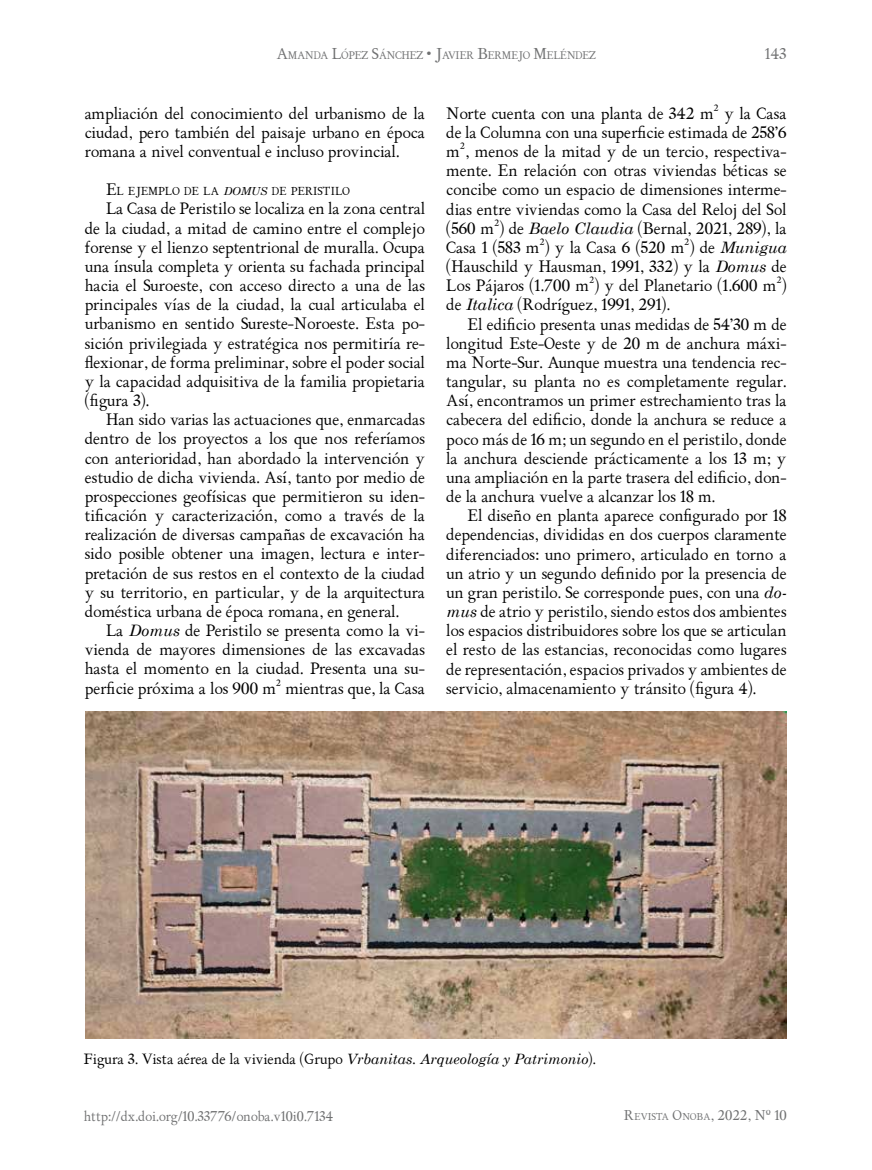
<style>
.page{position:relative;width:872px;height:1170px;background:#fff}
.page>*{position:absolute;margin:0;border:0;box-sizing:border-box;transform-origin:0 0}
.t1{font:15.75px/19.2px "ALPHABETUM Unicode";color:#000;text-align:justify}
.t2{font:15px "ALPHABETUM Unicode";color:#707172}
.t3{font:14.25px "ALPHABETUM Unicode";color:#000}
.t4{font:13.5px "ALPHABETUM Unicode";color:#707172}
.t5{font:10.95px "ALPHABETUM Unicode";color:#000}
.t6{font:10.5px "ALPHABETUM Unicode";letter-spacing:-.03em;color:#707172}
.t7{font:9.45px "ALPHABETUM Unicode";color:#707172}
.s1{font-size:15px}
.s2{font-size:15.75px}
.s3{font-style:italic}
.s4{font-size:13.5px}
</style>
<div class="page">
<img style="left:85px;top:711px;width:701px;height:327px">
<p class="t6" style="left:277px;top:48px;width:321px"><span class="s1">A</span>MANDA <span class="s1">L</span>ÓPEZ <span class="s1">S</span>ÁNCHEZ <span class="s1">• J</span>AVIER <span class="s1">B</span>ERMEJO <span class="s1">M</span>ELÉNDEZ</p>
<p class="t2" style="left:765px;top:44px;width:23px">143</p>
<p class="t1" style="left:85px;top:104px;width:342px">ampliación del conocimiento del urbanismo de la ciudad, pero también del paisaje urbano en época romana a nivel conventual e incluso provincial.</p>
<p class="t5" style="left:106px;top:184px;width:245px"><span class="s2">E</span>L EJEMPLO DE LA <span class="s3">DOMUS</span> DE PERISTILO</p>
<p class="t1" style="left:85px;top:200px;width:342px;text-indent:21px">La Casa de Peristilo se localiza en la zona central de la ciudad, a mitad de camino entre el complejo forense y el lienzo septentrional de muralla. Ocupa una ínsula completa y orienta su fachada principal hacia el Suroeste, con acceso directo a una de las principales vías de la ciudad, la cual articulaba el urbanismo en sentido Sureste-Noroeste. Esta po&shy;sición privilegiada y estratégica nos permitiría re&shy;flexionar, de forma preliminar, sobre el poder social y la capacidad adquisitiva de la familia propietaria (figura 3).</p>
<p class="t1" style="left:85px;top:410px;width:342px;text-indent:21px">Han sido varias las actuaciones que, enmarcadas dentro de los proyectos a los que nos referíamos con anterioridad, han abordado la intervención y estudio de dicha vivienda. Así, tanto por medio de prospecciones geofísicas que permitieron su iden&shy;tificación y caracterización, como a través de la realización de diversas campañas de excavación ha sido posible obtener una imagen, lectura e inter&shy;pretación de sus restos en el contexto de la ciudad y su territorio, en particular, y de la arquitectura doméstica urbana de época romana, en general.</p>
<p class="t1" style="left:85px;top:621px;width:342px;text-indent:21px">La <span class="s3">Domus</span> de Peristilo se presenta como la vi&shy;vienda de mayores dimensiones de las excavadas hasta el momento en la ciudad. Presenta una su&shy;perficie próxima a los 900 m² mientras que, la Casa</p>
<p class="t1" style="left:446px;top:104px;width:342px">Norte cuenta con una planta de 342 m² y la Casa de la Columna con una superficie estimada de 258’6 m², menos de la mitad y de un tercio, respectiva&shy;mente. En relación con otras viviendas béticas se concibe como un espacio de dimensiones interme&shy;dias entre viviendas como la Casa del Reloj del Sol (560 m²) de <span class="s3">Baelo Claudia</span> (Bernal, 2021, 289), la Casa 1 (583 m²) y la Casa 6 (520 m²) de <span class="s3">Munigua </span>(Hauschild y Hausman, 1991, 332) y la <span class="s3">Domus</span> de Los Pájaros (1.700 m²) y del Planetario (1.600 m²) de <span class="s3">Italica</span> (Rodríguez, 1991, 291).</p>
<p class="t1" style="left:446px;top:315px;width:342px;text-indent:21px">El edificio presenta unas medidas de 54’30 m de longitud Este-Oeste y de 20 m de anchura máxi&shy;ma Norte-Sur. Aunque muestra una tendencia rec&shy;tangular, su planta no es completamente regular.<br>Así, encontramos un primer estrechamiento tras la cabecera del edificio, donde la anchura se reduce a poco más de 16 m; un segundo en el peristilo, donde la anchura desciende prácticamente a los 13 m; y una ampliación en la parte trasera del edificio, don&shy;de la anchura vuelve a alcanzar los 18 m.</p>
<p class="t1" style="left:446px;top:506px;width:342px;text-indent:21px">El diseño en planta aparece configurado por 18 dependencias, divididas en dos cuerpos claramente diferenciados: uno primero, articulado en torno a un atrio y un segundo definido por la presencia de un gran peristilo. Se corresponde pues, con una <span class="s3">do&shy;mus</span> de atrio y peristilo, siendo estos dos ambientes los espacios distribuidores sobre los que se articulan el resto de las estancias, reconocidas como lugares de representación, espacios privados y ambientes de servicio, almacenamiento y tránsito (figura 4).</p>
<p class="t3" style="left:84px;top:1048px;width:513px">Figura 3. Vista aérea de la vivienda (Grupo <span class="s3">Vrbanitas. Arqueología y Patrimonio</span>).</p>
<p class="t4" style="left:84px;top:1107px;width:251px">http://dx.doi.org/10.33776/onoba.v10i0.7134</p>
<p class="t7" style="left:624px;top:1110px;width:165px"><span class="s4">R</span>EVISTA <span class="s4">O</span>NOBA <span class="s4">, 2022, Nº 10</span></p>
</div>
